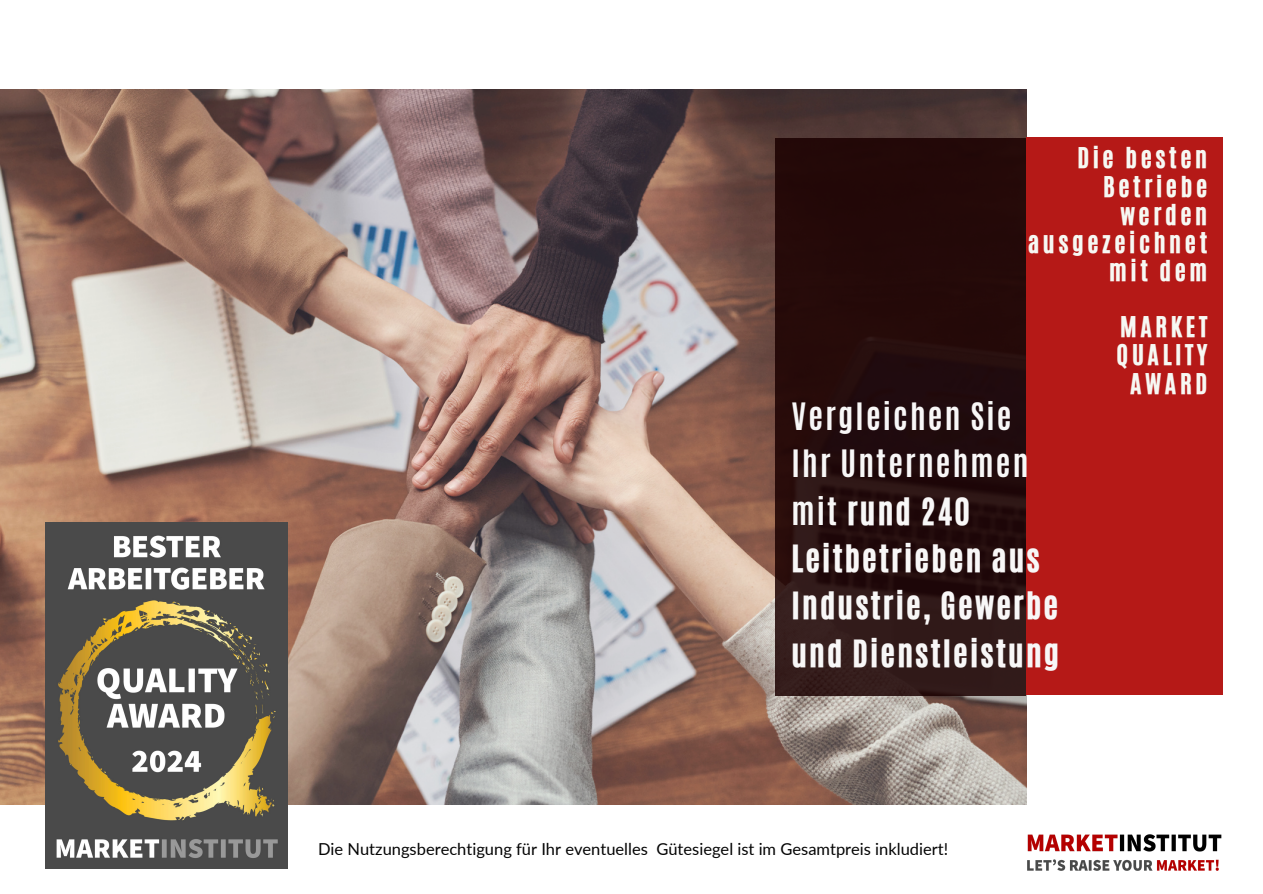
<style>
.page{position:relative;width:1263px;height:894px;background:#fff}
.page>*{position:absolute;margin:0;border:0;box-sizing:border-box;transform-origin:0 0}
.t1{font:31.5px/47.2px "CA Generated";letter-spacing:.07em;color:#f8f7f7}
.t2{font:24px/28.2px "CA Generated";letter-spacing:.15em;color:#f7f8f3;text-align:right}
.t3{font:16.5px "Lato";color:#040404}
.s1{font-family:"Antonio";font-weight:700}
</style>
<div class="page">
<img style="left:0;top:89px;width:1026px;height:715px">
<div style="left:775px;top:138px;width:251px;height:557px;background:linear-gradient(to bottom,#200504,#2d1717)"></div>
<div style="left:1026px;top:138px;width:197px;height:557px;background:#b51917"></div>
<img style="left:1027px;top:834px;width:195px;height:37px">
<img style="left:46px;top:522px;width:242px;height:345px">
<h1 class="t2" style="left:1028px;top:144px;width:181px">Die besten<br>Betriebe werden ausgezeichnet mit dem</h1>
<p class="t2" style="left:1117px;top:313px;width:92px;text-align:center">MARKET<br>QUALITY<br>AWARD</p>
<h2 class="t1" style="left:791px;top:393px;width:269px"><span class="s1">Vergleichen Sie<br>Ihr Unternehmen mit</span> rund 240<br>Leitbetrieben aus<br>Industrie, Gewerbe und Dienstleistung</h2>
<p class="t3" style="left:318px;top:838px;width:631px">Die Nutzungsberechtigung für Ihr eventuelles Gütesiegel ist im Gesamtpreis inkludiert!</p>
</div>
